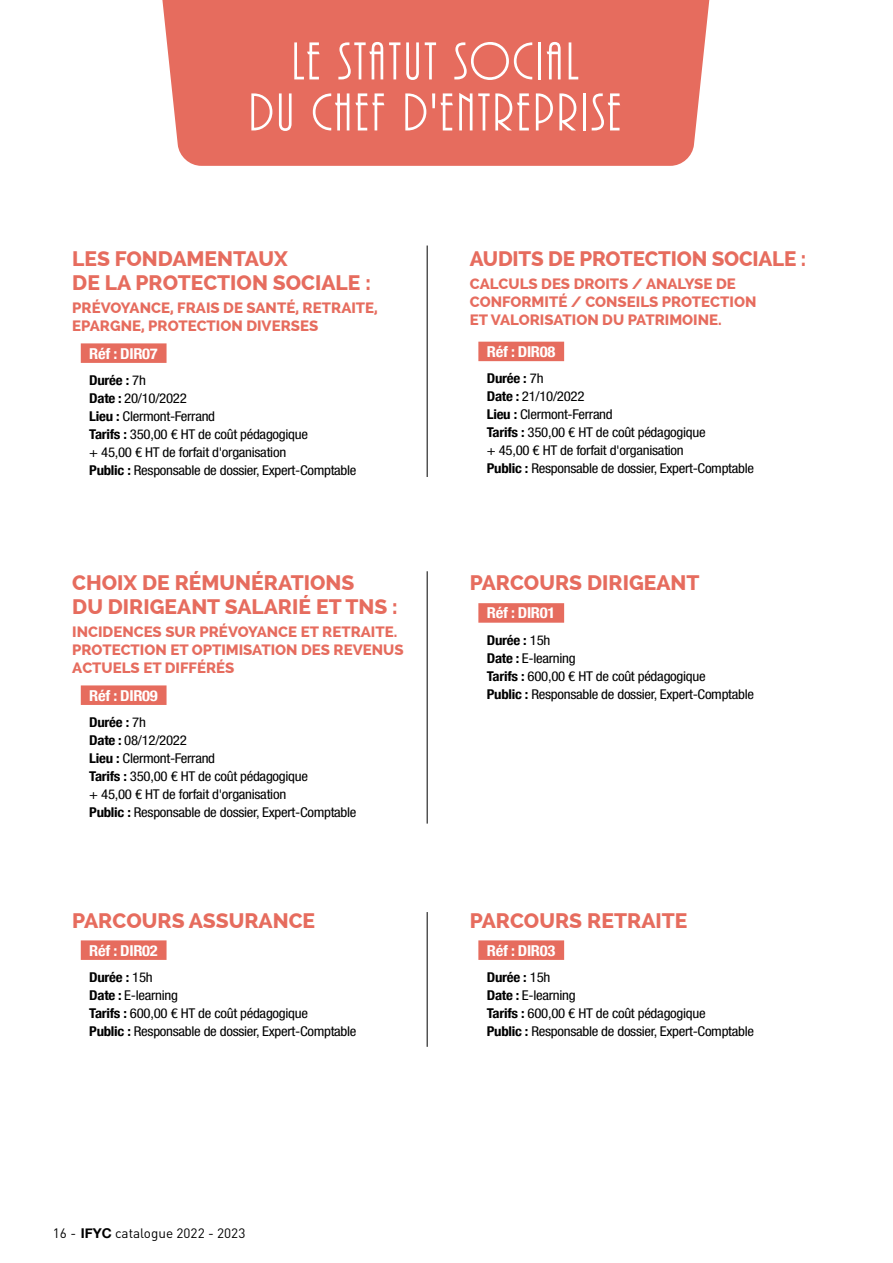
<style>
.page{position:relative;width:893px;height:1263px;background:#fff}
.page>*{position:absolute;margin:0;border:0;box-sizing:border-box;transform-origin:0 0}
.t1{font:55.5px/51px "ARBONNIE";letter-spacing:.05em;color:#fff;text-align:center}
.t2{font:800 21px/24px "Raleway";color:#e66c5e}
.t3{font:800 15px/18px "Raleway";color:#e66c5e}
.t4{font:700 condensed 15px "Helvetica Neue";letter-spacing:-.02em;color:#fff;scale:1.1 1}
.t5{font:condensed 13.5px/18px "Helvetica Neue LT Std";letter-spacing:-.02em;color:#000;scale:1.1 1}
.t6{font:700 condensed 13.5px "Helvetica Neue";letter-spacing:-.02em;color:#000;scale:1.1 1}
.t7{font:13.5px "DIN";color:#000}
.s1{font-family:"Helvetica Neue LT Std";font-weight:400}
.s2{font-family:"Helvetica Neue";font-weight:700}
</style>
<div class="page">
<div style="left:162px;top:0;width:548px;height:166px;background:#e66c5e"></div>
<div style="left:81px;top:343px;width:86px;height:20px;background:#e66c5e"></div>
<div style="left:478px;top:342px;width:86px;height:19px;background:#e66c5e"></div>
<div style="left:81px;top:685px;width:86px;height:20px;background:#e66c5e"></div>
<div style="left:478px;top:603px;width:86px;height:20px;background:#e66c5e"></div>
<div style="left:81px;top:940px;width:86px;height:20px;background:#e66c5e"></div>
<div style="left:478px;top:940px;width:86px;height:20px;background:#e66c5e"></div>
<hr style="left:427px;top:245px;width:1px;height:232px;background:#000">
<hr style="left:427px;top:571px;width:1px;height:253px;background:#000">
<hr style="left:427px;top:912px;width:1px;height:135px;background:#000">
<h1 class="t1" style="left:249px;top:35px;width:374px">LE STATUT SOCIAL<br>DU CHEF D'ENTREPRISE</h1>
<h2 class="t2" style="left:72px;top:247px;width:300px">LES FONDAMENTAUX<br>DE LA PROTECTION SOCIALE :</h2>
<p class="t3" style="left:72px;top:298px;width:307px">PRÉVOYANCE, FRAIS DE SANTÉ, RETRAITE,<br>EPARGNE, PROTECTION DIVERSES</p>
<p class="t4" style="left:89px;top:341px;width:64px">Réf : DIR07</p>
<p class="t6" style="left:89px;top:369px;width:53px">Durée : <span class="s1">7h</span></p>
<p class="t5" style="left:89px;top:389px;width:244px"><span class="s2">Date :</span> 20/10/2022<br><span class="s2">Lieu :</span> Clermont-Ferrand<br><span class="s2">Tarifs :</span> 350,00 € HT de coût pédagogique<br>+ 45,00 € HT de forfait d'organisation<br><span class="s2">Public :</span> Responsable de dossier, Expert-Comptable</p>
<h2 class="t2" style="left:72px;top:571px;width:327px">CHOIX DE RÉMUNÉRATIONS<br>DU DIRIGEANT SALARIÉ ET TNS :</h2>
<p class="t3" style="left:72px;top:622px;width:333px">INCIDENCES SUR PRÉVOYANCE ET RETRAITE.<br>PROTECTION ET OPTIMISATION DES REVENUS<br>ACTUELS ET DIFFÉRÉS</p>
<p class="t4" style="left:89px;top:683px;width:64px">Réf : DIR09</p>
<p class="t6" style="left:89px;top:711px;width:53px">Durée : <span class="s1">7h</span></p>
<p class="t5" style="left:89px;top:731px;width:244px"><span class="s2">Date :</span> 08/12/2022<br><span class="s2">Lieu :</span> Clermont-Ferrand<br><span class="s2">Tarifs :</span> 350,00 € HT de coût pédagogique<br>+ 45,00 € HT de forfait d'organisation<br><span class="s2">Public :</span> Responsable de dossier, Expert-Comptable</p>
<h2 class="t2" style="left:72px;top:908px;width:244px">PARCOURS ASSURANCE</h2>
<p class="t4" style="left:89px;top:938px;width:64px">Réf : DIR02</p>
<p class="t6" style="left:89px;top:966px;width:59px">Durée : <span class="s1">15h</span></p>
<p class="t5" style="left:89px;top:986px;width:244px"><span class="s2">Date :</span> E-learning<br><span class="s2">Tarifs :</span> 600,00 € HT de coût pédagogique<br><span class="s2">Public :</span> Responsable de dossier, Expert-Comptable</p>
<h2 class="t2" style="left:470px;top:247px;width:338px">AUDITS DE PROTECTION SOCIALE :</h2>
<p class="t3" style="left:470px;top:274px;width:288px">CALCULS DES DROITS / ANALYSE DE<br>CONFORMITÉ / CONSEILS PROTECTION<br>ET VALORISATION DU PATRIMOINE.</p>
<p class="t4" style="left:487px;top:339px;width:64px">Réf : DIR08</p>
<p class="t6" style="left:487px;top:367px;width:53px">Durée : <span class="s1">7h</span></p>
<p class="t5" style="left:487px;top:388px;width:244px"><span class="s2">Date :</span> 21/10/2022<br><span class="s2">Lieu :</span> Clermont-Ferrand<br><span class="s2">Tarifs :</span> 350,00 € HT de coût pédagogique<br>+ 45,00 € HT de forfait d'organisation<br><span class="s2">Public :</span> Responsable de dossier, Expert-Comptable</p>
<h2 class="t2" style="left:470px;top:571px;width:231px">PARCOURS DIRIGEANT</h2>
<p class="t4" style="left:487px;top:601px;width:64px">Réf : DIR01</p>
<p class="t6" style="left:487px;top:629px;width:59px">Durée : <span class="s1">15h</span></p>
<p class="t5" style="left:487px;top:649px;width:244px"><span class="s2">Date :</span> E-learning<br><span class="s2">Tarifs :</span> 600,00 € HT de coût pédagogique<br><span class="s2">Public :</span> Responsable de dossier, Expert-Comptable</p>
<h2 class="t2" style="left:470px;top:908px;width:219px">PARCOURS RETRAITE</h2>
<p class="t4" style="left:487px;top:938px;width:64px">Réf : DIR03</p>
<p class="t6" style="left:487px;top:966px;width:59px">Durée : <span class="s1">15h</span></p>
<p class="t5" style="left:487px;top:986px;width:244px"><span class="s2">Date :</span> E-learning<br><span class="s2">Tarifs :</span> 600,00 € HT de coût pédagogique<br><span class="s2">Public :</span> Responsable de dossier, Expert-Comptable</p>
<p class="t7" style="left:53px;top:1225px;width:194px">16 - <span class="s2">IFYC</span> catalogue 2022 - 2023</p>
</div>
